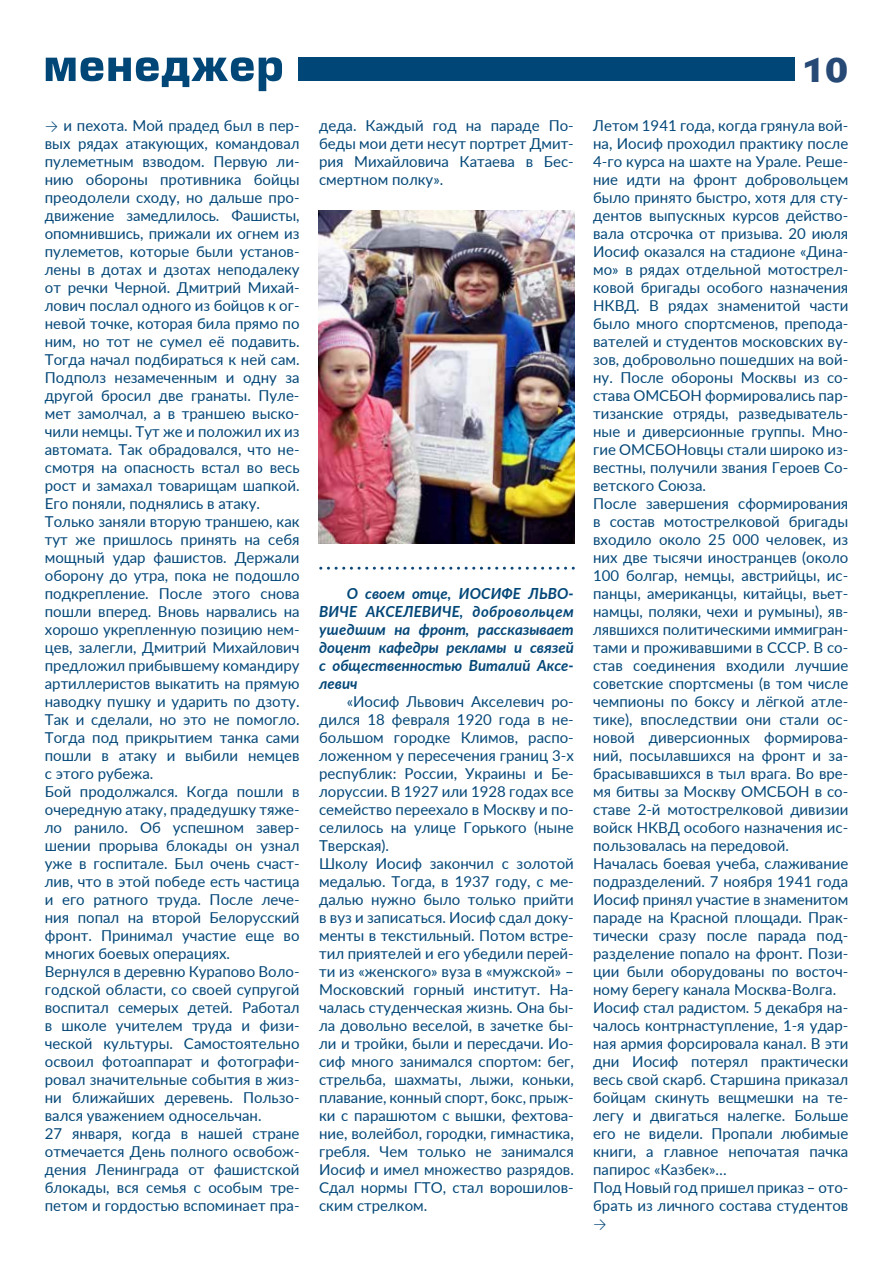
<style>
.page{position:relative;width:893px;height:1263px;background:#fff}
.page>*{position:absolute;margin:0;border:0;box-sizing:border-box;transform-origin:0 0}
.t1{font:34.5px "Parangon 530 C";color:#274976}
.t2{font:15px/18px "Lato";color:#034778}
.t3{font:italic 700 15px/18px "Lato";color:#034778;text-align:justify}
.t4{font:300 15px "Calibri";color:#034778}
.s1{font-family:"Calibri";font-weight:300}
</style>
<div class="page">
<svg style="left:46px;top:57px;width:236px;height:34px"></svg>
<div style="left:298px;top:58px;width:496px;height:23px;background:#004778"></div>
<img style="left:319px;top:210px;width:255px;height:333px">
<svg style="left:321px;top:567px;width:254px;height:3px"></svg>
<p class="t2" style="left:45px;top:116px;width:256px"><span class="s1">→</span> и пехота. Мой прадед был в пер&shy;вых рядах атакующих, командовал пулеметным взводом. Первую ли&shy;нию обороны противника бойцы преодолели сходу, но дальше про&shy;движение замедлилось. Фашисты, опомнившись, прижали их огнем из пулеметов, которые были установ&shy;лены в дотах и дзотах неподалеку от речки Черной. Дмитрий Михай&shy;лович послал одного из бойцов к ог&shy;невой точке, которая била прямо по ним, но тот не сумел её подавить.<br>Тогда начал подбираться к ней сам.<br>Подполз незамеченным и одну за другой бросил две гранаты. Пуле&shy;мет замолчал, а в траншею выско&shy;чили немцы. Тут же и положил их из автомата. Так обрадовался, что не&shy;смотря на опасность встал во весь рост и замахал товарищам шапкой.<br>Его поняли, поднялись в атаку.<br>Только заняли вторую траншею, как тут же пришлось принять на себя мощный удар фашистов. Держали оборону до утра, пока не подошло подкрепление. После этого снова пошли вперед. Вновь нарвались на хорошо укрепленную позицию нем&shy;цев, залегли, Дмитрий Михайлович предложил прибывшему командиру артиллеристов выкатить на прямую наводку пушку и ударить по дзоту.<br>Так и сделали, но это не помогло.<br>Тогда под прикрытием танка сами пошли в атаку и выбили немцев с этого рубежа.<br>Бой продолжался. Когда пошли в очередную атаку, прадедушку тяже&shy;ло ранило. Об успешном завер&shy;шении прорыва блокады он узнал уже в госпитале. Был очень счаст&shy;лив, что в этой победе есть частица и его ратного труда. После лече&shy;ния попал на второй Белорусский фронт. Принимал участие еще во многих боевых операциях.<br>Вернулся в деревню Курапово Воло&shy;годской области, со своей супругой воспитал семерых детей. Работал в школе учителем труда и физи&shy;ческой культуры. Самостоятельно освоил фотоаппарат и фотографи&shy;ровал значительные события в жиз&shy;ни ближайших деревень. Пользо&shy;вался уважением односельчан.<br>27 января, когда в нашей стране отмечается День полного освобож&shy;дения Ленинграда от фашистской блокады, вся семья с особым тре&shy;петом и гордостью вспоминает пра-</p>
<p class="t2" style="left:319px;top:116px;width:256px;text-align:justify">деда. Каждый год на параде По&shy;беды мои дети несут портрет Дмит&shy;рия Михайловича Катаева в Бес&shy;смертном полку».</p>
<p class="t3" style="left:319px;top:584px;width:256px;text-indent:28px">О своем отце, ИОСИФЕ ЛЬВО-ВИЧЕ АКСЕЛЕВИЧЕ, добровольцем ушедшим на фронт, рассказывает доцент кафедры рекламы и связей с общественностью Виталий Аксе&shy;левич</p>
<p class="t2" style="left:319px;top:692px;width:256px;text-indent:28px">«Иосиф Львович Акселевич ро&shy;дился 18 февраля 1920 года в не&shy;большом городке Климов, распо&shy;ложенном у пересечения границ 3-х республик: России, Украины и Бе&shy;лоруссии. В 1927 или 1928 годах все семейство переехало в Москву и по&shy;селилось на улице Горького (ныне<br>Тверская).<br>Школу Иосиф закончил с золотой медалью. Тогда, в 1937 году, с ме&shy;далью нужно было только прийти в вуз и записаться. Иосиф сдал доку&shy;менты в текстильный. Потом встре&shy;тил приятелей и его убедили перей&shy;ти из «женского» вуза в «мужской» –<br>Московский горный институт. На&shy;чалась студенческая жизнь. Она бы&shy;ла довольно веселой, в зачетке бы&shy;ли и тройки, были и пересдачи. Ио&shy;сиф много занимался спортом: бег, стрельба, шахматы, лыжи, коньки, плавание, конный спорт, бокс, прыж&shy;ки с парашютом с вышки, фехтова&shy;ние, волейбол, городки, гимнастика, гребля. Чем только не занимался<br>Иосиф и имел множество разрядов.<br>Сдал нормы ГТО, стал ворошилов&shy;ским стрелком.</p>
<h1 class="t1" style="left:802px;top:52px;width:48px">10</h1>
<p class="t2" style="left:593px;top:116px;width:257px">Летом 1941 года, когда грянула вой&shy;на, Иосиф проходил практику после<br>4-го курса на шахте на Урале. Реше&shy;ние идти на фронт добровольцем было принято быстро, хотя для сту&shy;дентов выпускных курсов действо&shy;вала отсрочка от призыва. 20 июля<br>Иосиф оказался на стадионе «Дина&shy;мо» в рядах отдельной мотострел&shy;ковой бригады особого назначения<br>НКВД. В рядах знаменитой части было много спортсменов, препода&shy;вателей и студентов московских ву&shy;зов, добровольно пошедших на вой&shy;ну. После обороны Москвы из со&shy;става ОМСБОН формировались пар&shy;тизанские отряды, разведыватель&shy;ные и диверсионные группы. Мно&shy;гие ОМСБОНовцы стали широко из&shy;вестны, получили звания Героев Со&shy;ветского Союза.<br>После завершения сформирования в состав мотострелковой бригады входило около 25 000 человек, из них две тысячи иностранцев (около<br>100 болгар, немцы, австрийцы, ис&shy;панцы, американцы, китайцы, вьет&shy;намцы, поляки, чехи и румыны), яв&shy;лявшихся политическими иммигран&shy;тами и проживавшими в СССР. В со&shy;став соединения входили лучшие советские спортсмены (в том числе чемпионы по боксу и лёгкой атле&shy;тике), впоследствии они стали ос&shy;новой диверсионных формирова&shy;ний, посылавшихся на фронт и за&shy;брасывавшихся в тыл врага. Во вре&shy;мя битвы за Москву ОМСБОН в со&shy;ставе 2-й мотострелковой дивизии войск НКВД особого назначения ис&shy;пользовалась на передовой.<br>Началась боевая учеба, слаживание подразделений. 7 ноября 1941 года<br>Иосиф принял участие в знаменитом параде на Красной площади. Прак&shy;тически сразу после парада под&shy;разделение попало на фронт. Пози&shy;ции были оборудованы по восточ&shy;ному берегу канала Москва-Волга.<br>Иосиф стал радистом. 5 декабря на&shy;чалось контрнаступление, 1-я удар&shy;ная армия форсировала канал. В эти дни Иосиф потерял практически весь свой скарб. Старшина приказал бойцам скинуть вещмешки на те&shy;легу и двигаться налегке. Больше его не видели. Пропали любимые книги, а главное непочатая пачка папирос «Казбек»…<br>Под Новый год пришел приказ – ото&shy;брать из личного состава студентов</p>
<p class="t4" style="left:593px;top:1214px;width:15px">→</p>
</div>
